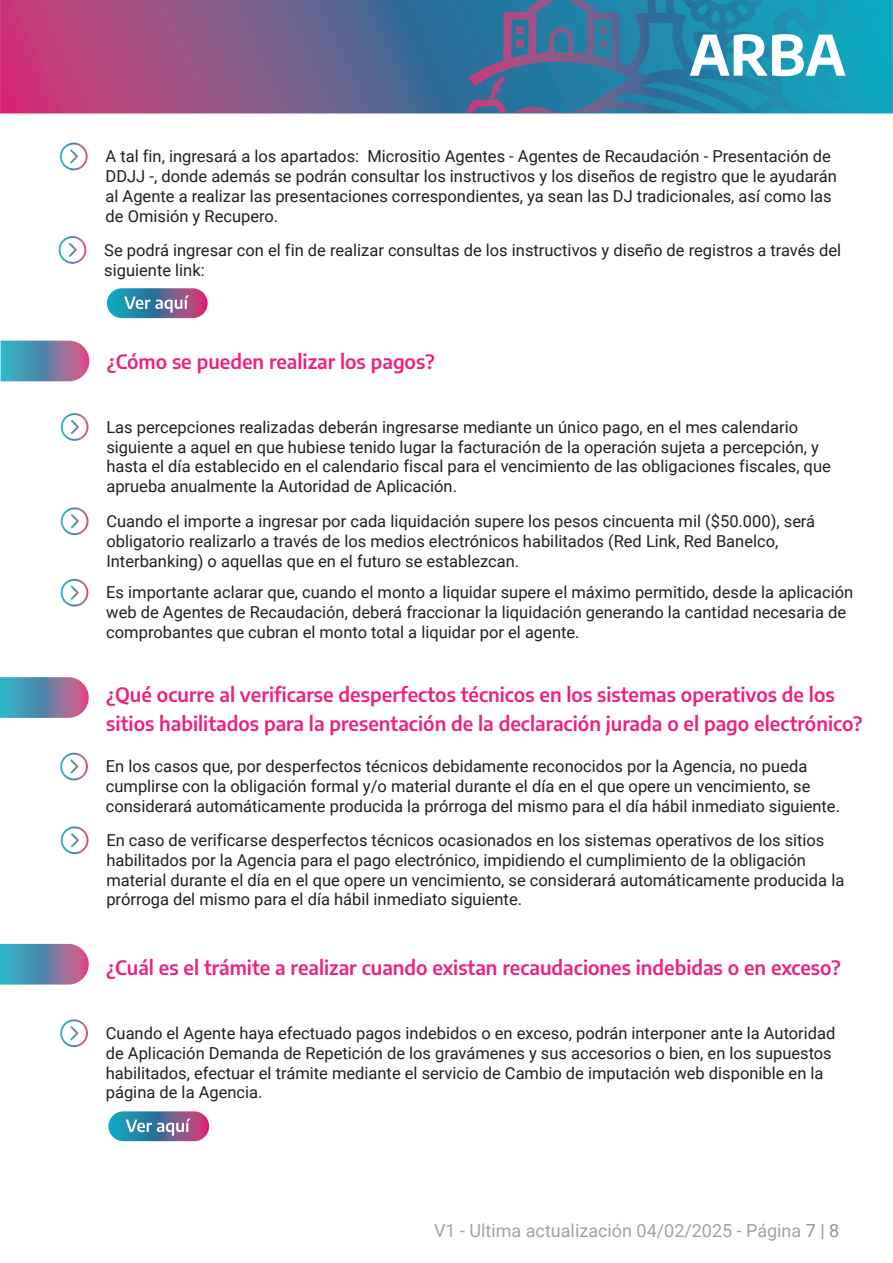
<style>
.page{position:relative;width:893px;height:1263px;background:#fff}
.page>*{position:absolute;margin:0;border:0;box-sizing:border-box;transform-origin:0 0}
.t1{font:600 19.5px/28.5px "Encode Sans";color:#ee217f}
.t2{font:18px "Roboto";color:rgb(87 88 90/.8)}
.t3{font:16.5px/19.8px "Roboto";color:#231f20}
.s1{color:rgb(62 62 63/.8)}
</style>
<div class="page">
<svg style="left:108px;top:1111px;width:101px;height:30px;background:#62729c"></svg>
<svg style="left:126px;top:1118px;width:64px;height:17px"></svg>
<svg style="left:107px;top:288px;width:101px;height:30px;background:#62719c"></svg>
<svg style="left:124px;top:295px;width:65px;height:17px"></svg>
<svg style="left:0;top:0;width:893px;height:113px;background:#656592"></svg>
<svg style="left:635px;top:0;width:210px;height:86px"></svg>
<svg style="left:60px;top:143px;width:28px;height:27px"></svg>
<svg style="left:59px;top:236px;width:27px;height:28px"></svg>
<svg style="left:1px;top:341px;width:88px;height:40px;background:#728bad"></svg>
<svg style="left:61px;top:413px;width:27px;height:28px"></svg>
<svg style="left:61px;top:507px;width:27px;height:28px"></svg>
<svg style="left:61px;top:579px;width:27px;height:28px"></svg>
<svg style="left:0;top:677px;width:89px;height:41px;background:#748daf"></svg>
<svg style="left:60px;top:753px;width:28px;height:27px"></svg>
<svg style="left:61px;top:826px;width:27px;height:28px"></svg>
<svg style="left:0;top:944px;width:89px;height:40px;background:#738cae"></svg>
<svg style="left:60px;top:1019px;width:28px;height:28px"></svg>
<p class="t3" style="left:106px;top:146px;width:733px">A tal fin, ingresará a los apartados: Micrositio Agentes - Agentes de Recaudación - Presentación de DDJJ -, donde además se podrán consultar los instructivos y los diseños de registro que le ayudarán al Agente a realizar las presentaciones correspondientes, ya sean las DJ tradicionales, así como las de Omisión y Recupero.</p>
<p class="t3" style="left:104px;top:239px;width:738px">Se podrá ingresar con el fin de realizar consultas de los instructivos y diseño de registros a través del siguiente link:</p>
<p class="t1" style="left:107px;top:346px;width:329px">¿Cómo se pueden realizar los pagos?</p>
<p class="t3" style="left:106px;top:416px;width:726px">Las percepciones realizadas deberán ingresarse mediante un único pago, en el mes calendario siguiente a aquel en que hubiese tenido lugar la facturación de la operación sujeta a percepción, y hasta el día establecido en el calendario fiscal para el vencimiento de las obligaciones fiscales, que aprueba anualmente la Autoridad de Aplicación.</p>
<p class="t3" style="left:106px;top:511px;width:710px">Cuando el importe a ingresar por cada liquidación supere los pesos cincuenta mil ($50.000), será obligatorio realizarlo a través de los medios electrónicos habilitados (Red Link, Red Banelco,<br>Interbanking) o aquellas que en el futuro se establezcan.</p>
<p class="t3" style="left:106px;top:582px;width:748px">Es importante aclarar que, cuando el monto a liquidar supere el máximo permitido, desde la aplicación web de Agentes de Recaudación, deberá fraccionar la liquidación generando la cantidad necesaria de comprobantes que cubran el monto total a liquidar por el agente.</p>
<p class="t1" style="left:106px;top:679px;width:758px">¿Qué ocurre al verificarse desperfectos técnicos en los sistemas operativos de los sitios habilitados para la presentación de la declaración jurada o el pago electrónico?</p>
<p class="t3" style="left:106px;top:756px;width:736px">En los casos que, por desperfectos técnicos debidamente reconocidos por la Agencia, no pueda cumplirse con la obligación formal y/o material durante el día en el que opere un vencimiento, se considerará automáticamente producida la prórroga del mismo para el día hábil inmediato siguiente.</p>
<p class="t3" style="left:106px;top:830px;width:739px">En caso de verificarse desperfectos técnicos ocasionados en los sistemas operativos de los sitios habilitados por la Agencia para el pago electrónico, impidiendo el cumplimiento de la obligación material durante el día en el que opere un vencimiento, se considerará automáticamente producida la prórroga del mismo para el día hábil inmediato siguiente.</p>
<p class="t1" style="left:106px;top:952px;width:736px">¿Cuál es el trámite a realizar cuando existan recaudaciones indebidas o en exceso?</p>
<p class="t3" style="left:106px;top:1023px;width:731px">Cuando el Agente haya efectuado pagos indebidos o en exceso, podrán interponer ante la Autoridad de Aplicación Demanda de Repetición de los gravámenes y sus accesorios o bien, en los supuestos habilitados, efectuar el trámite mediante el servicio de Cambio de imputación web disponible en la página de la Agencia.</p>
<p class="t2" style="left:434px;top:1218px;width:407px">V1 - Ultima actualización 04/02/2025 - Página <span class="s1">7 | 8</span></p>
</div>
